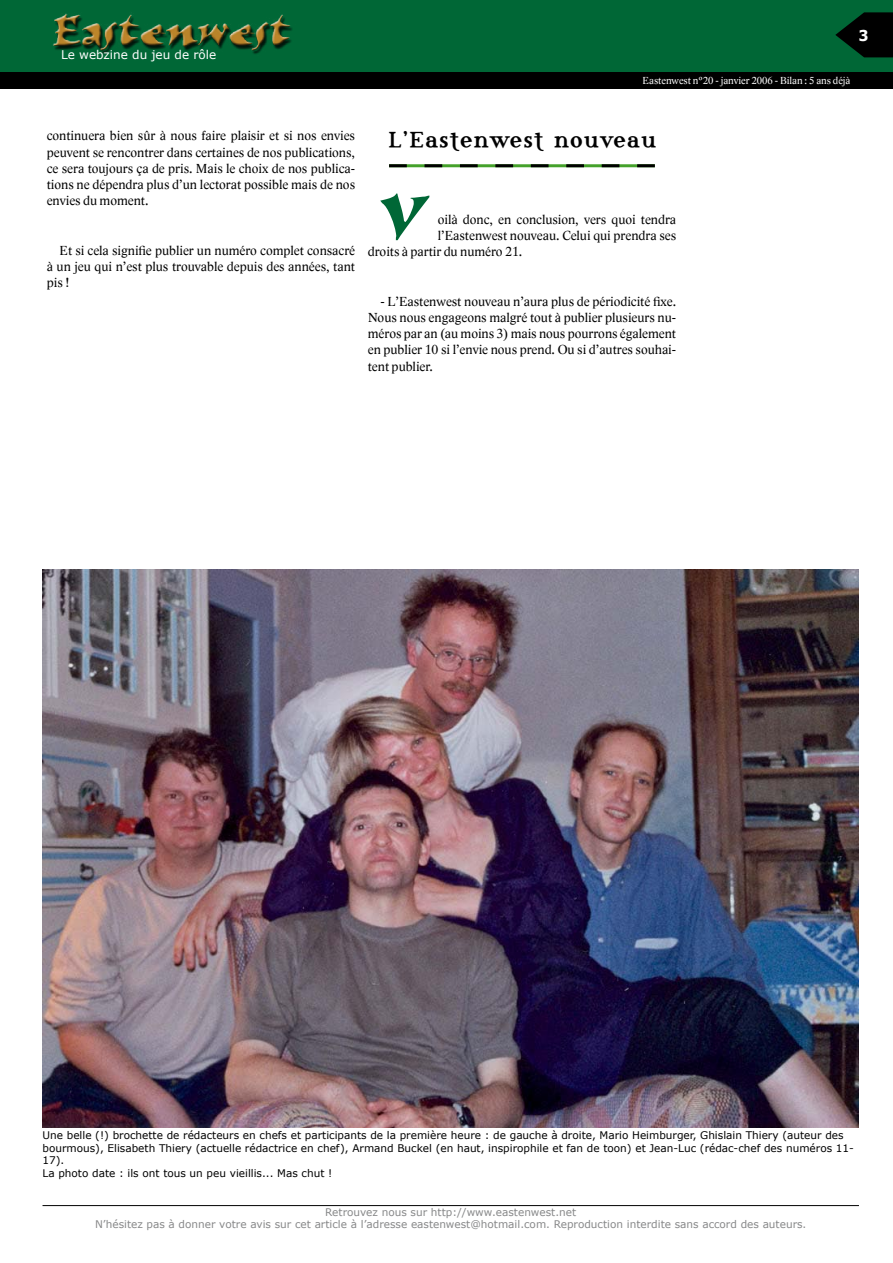
<style>
.page{position:relative;width:893px;height:1263px;background:#fff}
.page>*{position:absolute;margin:0;border:0;box-sizing:border-box;transform-origin:0 0}
.t1{font:76.35px "Elbjorg Script";color:#006736}
.t2{font:21px "Phosphorus Triselenide";color:#000}
.t3{font:13.5px/16.2px "Lido STFCE";color:#000;text-align:justify}
.t4{font:12px "Verdana";color:#fff}
.t5{font:10.5px/12.6px "Verdana";color:#000}
.t6{font:10.5px/12.6px "Verdana";color:#878889;text-align:center}
.t7{font:10.5px "Lido STFCE";color:#fff}
</style>
<div class="page">
<svg style="left:0;top:72px;width:1px;height:17px"></svg>
<div style="left:1px;top:72px;width:892px;height:17px;background:#000"></div>
<div style="left:0;top:0;width:893px;height:72px;background:#006736"></div>
<img style="left:53px;top:13px;width:239px;height:41px">
<hr style="left:43px;top:1205px;width:816px;height:1px;background:#000">
<svg style="left:389px;top:164px;width:266px;height:3px"></svg>
<img style="left:43px;top:570px;width:816px;height:558px">
<svg style="left:835px;top:12px;width:58px;height:45px"></svg>
<p class="t4" style="left:61px;top:47px;width:157px">Le webzine du jeu de rôle</p>
<p class="t7" style="left:642px;top:74px;width:209px">Eastenwest n°20 - janvier 2006 - Bilan : 5 ans déjà</p>
<p class="t3" style="left:47px;top:128px;width:310px">continuera bien sûr à nous faire plaisir et si nos envies peuvent se rencontrer dans certaines de nos publications, ce sera toujours ça de pris. Mais le choix de nos publica&shy;tions ne dépendra plus d’un lectorat possible mais de nos envies du moment.</p>
<p class="t3" style="left:47px;top:242px;width:310px;text-indent:13px">Et si cela signifie publier un numéro complet consacré à un jeu qui n’est plus trouvable depuis des années, tant pis !</p>
<h2 class="t2" style="left:387px;top:128px;width:271px">L’Eastenwest nouveau</h2>
<h1 class="t1" style="left:381px;top:177px;width:59px">V</h1>
<p class="t3" style="left:438px;top:211px;width:240px">oilà donc, en conclusion, vers quoi tendra</p>
<p class="t3" style="left:438px;top:228px;width:240px">l’Eastenwest nouveau. Celui qui prendra ses</p>
<p class="t3" style="left:368px;top:244px;width:156px">droits à partir du numéro 21.</p>
<p class="t3" style="left:368px;top:293px;width:310px;text-indent:13px">- L’Eastenwest nouveau n’aura plus de périodicité fixe.<br>Nous nous engageons malgré tout à publier plusieurs nu&shy;méros par an (au moins 3) mais nous pourrons également en publier 10 si l’envie nous prend. Ou si d’autres souhai&shy;tent publier.</p>
<p class="t5" style="left:43px;top:1129px;width:813px">Une belle (!) brochette de rédacteurs en chefs et participants de la première heure : de gauche à droite, Mario Heimburger, Ghislain Thiery (auteur des bourmous), Elisabeth Thiery (actuelle rédactrice en chef), Armand Buckel (en haut, inspirophile et fan de toon) et Jean-Luc (rédac-chef des numéros 11- 17).<br>La photo date : ils ont tous un peu vieillis... Mas chut !</p>
<p class="t6" style="left:95px;top:1205px;width:713px">Retrouvez nous sur http://www.eastenwest.net<br>N’hésitez pas à donner votre avis sur cet article à l’adresse eastenwest@hotmail.com. Reproduction interdite sans accord des auteurs.</p>
</div>
